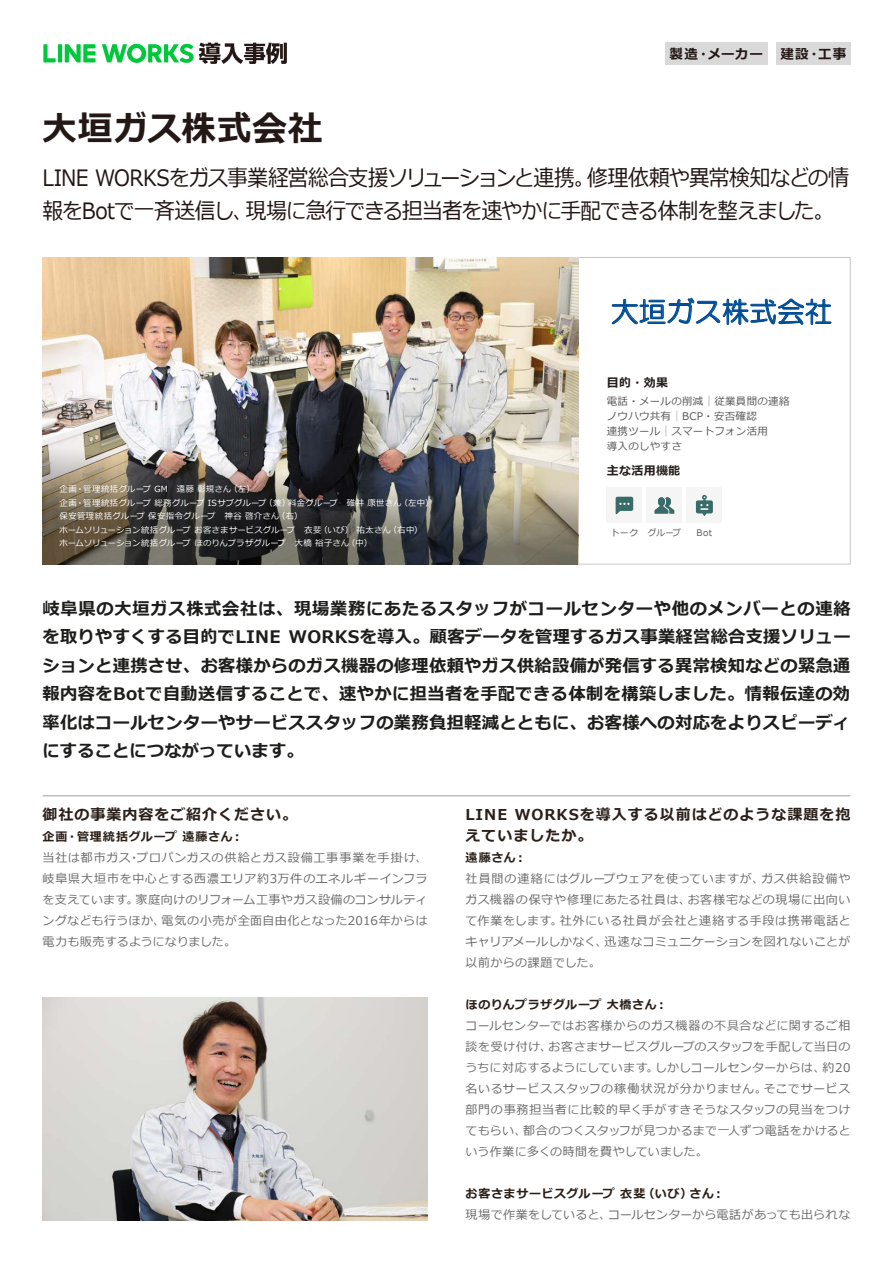
<style>
.page{position:relative;width:893px;height:1263px;background:#fff}
.page>*{position:absolute;margin:0;border:0;box-sizing:border-box;transform-origin:0 0}
.t1{font:700 34.5px "Meiryo";letter-spacing:.025em;color:#231815}
.t2{font:28.2px "HG Maru Gothic MPRO";color:#00509e}
.t3{font:22.5px/33px "Meiryo";letter-spacing:-.04em;color:#231815;scale:.92 1}
.t4{font:700 17.25px/28.5px "Meiryo";letter-spacing:.02em;color:#1d1d1b}
.t5{font:700 17.25px/28.5px "Meiryo";letter-spacing:.04em;color:#1d1d1b;text-align:right}
.t6{font:700 15px/21px "Meiryo";letter-spacing:.065em;color:#2b2019}
.t7{font:700 13.5px "Meiryo";letter-spacing:.065em;color:#231815}
.t8{font:12px/21px "Meiryo";letter-spacing:.035em;color:#6a6a6a}
.t9{font:12px/21px "Meiryo";letter-spacing:.015em;color:#6a6a6a}
.t10{font:700 12px "Meiryo";letter-spacing:.055em;color:#2b2019}
.t11{font:12px/21px "Meiryo";letter-spacing:.055em;color:#6a6a6a}
.t12{font:12px/21px "Meiryo";letter-spacing:.01em;color:#6a6a6a}
.t13{font:12px "Meiryo";letter-spacing:.065em;color:#6a6a6a}
.t14{font:700 12px "Meiryo";letter-spacing:.075em;color:#2b2019}
.t15{font:700 12px "Meiryo";letter-spacing:.025em;color:#251e1c}
.t16{font:12px "Meiryo";letter-spacing:.06em;color:#6a6a6a}
.t17{font:12px "Meiryo";letter-spacing:.08em;color:#6a6a6a}
.t18{font:10.5px/15px "Meiryo";letter-spacing:.025em;color:#585858}
.t19{font:9px "Meiryo";letter-spacing:.025em;color:#585858}
.t20{font:9px "Meiryo";letter-spacing:.025em;color:#585858;scale:.95 1}
.t21{font:8.4px "Meiryo";letter-spacing:.03em;color:#fff}
.t22{font:8.4px "Meiryo";letter-spacing:.05em;color:#fff}
.t23{font:8.4px "Meiryo";letter-spacing:-.005em;color:#fff}
.t24{font:8.4px "Meiryo";color:#fff}
.s1{font-size:10.05px;color:#dcdcdc}
</style>
<div class="page">
<svg style="left:102px;top:43px;width:185px;height:21px"></svg>
<hr style="left:58px;top:44px;width:4px;height:18px;background:#00c73c">
<svg style="left:43px;top:44px;width:13px;height:18px"></svg>
<svg style="left:65px;top:44px;width:31px;height:18px"></svg>
<img style="left:43px;top:257px;width:535px;height:167px">
<div style="left:665px;top:43px;width:102px;height:22px;background:#d9d9d9"></div>
<div style="left:776px;top:43px;width:74px;height:22px;background:#d9d9d9"></div>
<svg style="left:612px;top:297px;width:219px;height:28px"></svg>
<hr style="left:43px;top:795px;width:807px;height:1px;background:#9e9e9e">
<img style="left:43px;top:997px;width:384px;height:223px">
<div style="left:607px;top:488px;width:35px;height:35px;background:#f5f5f5"></div>
<svg style="left:616px;top:497px;width:17px;height:17px"></svg>
<div style="left:647px;top:488px;width:35px;height:35px;background:#f5f5f5"></div>
<svg style="left:655px;top:497px;width:19px;height:16px"></svg>
<div style="left:687px;top:488px;width:35px;height:35px;background:#f5f5f5"></div>
<svg style="left:696px;top:495px;width:17px;height:21px"></svg>
<img style="left:43px;top:424px;width:535px;height:140px">
<h1 class="t1" style="left:43px;top:104px;width:281px">大垣ガス株式会社</h1>
<p class="t7" style="left:669px;top:44px;width:42px">製造・</p>
<p class="t7" style="left:708px;top:44px;width:57px">メーカー</p>
<p class="t7" style="left:818px;top:44px;width:29px">工事</p>
<p class="t7" style="left:780px;top:44px;width:42px">建設・</p>
<h3 class="t3" style="left:246px;top:162px;width:641px;text-indent:-203px">LINE WORKSをガス事業経営総合支援ソリューションと連携。<br>現場に急行できる担当者を速やかに手配できる体制を整えました。</h3>
<h3 class="t3" style="left:587px;top:162px;width:286px">修理依頼や異常検知などの情</h3>
<h3 class="t3" style="left:43px;top:195px;width:231px">報をBotで一斉送信し、</h3>
<h2 class="t2" style="left:611px;top:298px;width:223px">大垣ガス株式会社</h2>
<p class="t22" style="left:60px;top:483px;width:173px">企画・管理統括グループ GM　遠藤彰規さん</p>
<p class="t21" style="left:229px;top:483px;width:27px">（左(</p>
<p class="t22" style="left:60px;top:497px;width:209px">企画・管理統括グループ総務グループ ISサブグループ</p>
<p class="t21" style="left:288px;top:497px;width:115px">料金グループ　碓井康世さん</p>
<p class="t21" style="left:264px;top:497px;width:27px">（兼）</p>
<p class="t21" style="left:400px;top:497px;width:35px">（左中(</p>
<p class="t21" style="left:60px;top:510px;width:221px">保安管理統括グループ保安指令グループ　神谷啓介さん</p>
<p class="t21" style="left:277px;top:510px;width:27px">（右(</p>
<p class="t24" style="left:60px;top:524px;width:263px">ホームソリューション統括グループお客さまサービスグループ　衣斐</p>
<p class="t21" style="left:319px;top:524px;width:73px">（いび）祐太さん</p>
<p class="t21" style="left:389px;top:524px;width:35px">（右中(</p>
<p class="t23" style="left:60px;top:537px;width:291px">ホームソリューション統括グループほのりんプラザグループ　大橋裕子さん</p>
<p class="t21" style="left:347px;top:537px;width:26px">（中(</p>
<p class="t15" style="left:607px;top:374px;width:63px">目的・効果</p>
<p class="t18" style="left:607px;top:394px;width:184px">電話・メールの削減<span class="s1">｜</span>従業員間の連絡ノウハウ共有<span class="s1">｜</span>BCP・安否確認<br>連携ツール<span class="s1">｜</span>スマートフォン活用<br>導入のしやすさ</p>
<p class="t15" style="left:607px;top:462px;width:75px">主な活用機能</p>
<p class="t19" style="left:611px;top:526px;width:29px">トーク</p>
<p class="t20" style="left:648px;top:526px;width:36px">グループ</p>
<p class="t19" style="left:696px;top:526px;width:17px">Bot</p>
<h3 class="t5" style="left:43px;top:595px;width:810px">岐阜県の大垣ガス株式会社は、現場業務にあたるスタッフがコールセンターや他のメンバーとの連絡<br>WORKSを導入。顧客データを管理するガス事業経営総合支援ソリュー</h3>
<h3 class="t4" style="left:43px;top:623px;width:809px">を取りやすくする目的でLINE<br>ションと連携させ、お客様からのガス機器の修理依頼やガス供給設備が発信する異常検知などの緊急通報内容をBotで自動送信することで、速やかに担当者を手配できる体制を構築しました。情報伝達の効率化はコールセンターやサービススタッフの業務負担軽減とともに、お客様への対応をよりスピーディにすることにつながっています。</h3>
<p class="t6" style="left:43px;top:805px;width:256px">御社の事業内容をご紹介ください。</p>
<p class="t14" style="left:43px;top:828px;width:202px">企画・管理統括グループ遠藤さん：</p>
<p class="t13" style="left:136px;top:850px;width:292px">プロパンガスの供給とガス設備工事事業を手掛け、</p>
<p class="t16" style="left:43px;top:850px;width:90px">当社は都市ガス</p>
<p class="t8" style="left:43px;top:869px;width:386px">岐阜県大垣市を中心とする西濃エリア約3万件のエネルギーインフラ</p>
<p class="t8" style="left:136px;top:890px;width:293px">家庭向けのリフォーム工事やガス設備のコンサルティ</p>
<p class="t8" style="left:128px;top:848px;width:13px">・</p>
<p class="t8" style="left:43px;top:890px;width:97px">を支えています。</p>
<p class="t12" style="left:43px;top:911px;width:195px">ングなども行うほか、<br>電力も販売するようになりました。</p>
<p class="t8" style="left:162px;top:911px;width:267px">電気の小売が全面自由化となった2016年からは</p>
<p class="t6" style="left:515px;top:805px;width:337px">WORKSを導入する以前はどのような課題を抱</p>
<p class="t6" style="left:466px;top:805px;width:128px">LINE<br>えていましたか。</p>
<p class="t10" style="left:466px;top:849px;width:62px">遠藤さん：</p>
<p class="t8" style="left:688px;top:869px;width:164px;text-indent:-222px">社員間の連絡にはグループウェアを使っていますが、<br>お客様宅などの現場に出向い</p>
<p class="t17" style="left:761px;top:871px;width:90px">ガス供給設備や</p>
<p class="t11" style="left:560px;top:890px;width:292px;text-indent:-94px">ガス機器の保守や修理にあたる社員は、<br>社外にいる社員が会社と連絡する手段は携帯電話と</p>
<p class="t8" style="left:466px;top:911px;width:98px">て作業をします。</p>
<p class="t8" style="left:605px;top:932px;width:247px">迅速なコミュニケーションを図れないことが</p>
<p class="t9" style="left:466px;top:932px;width:143px">キャリアメールしかなく、以前からの課題でした。</p>
<p class="t10" style="left:466px;top:996px;width:203px">ほのりんプラザグループ大橋さん：</p>
<p class="t8" style="left:466px;top:1016px;width:386px;text-align:right">コールセンターではお客様からのガス機器の不具合などに関するご相お客さまサービスグループのスタッフを手配して当日の</p>
<p class="t8" style="left:466px;top:1037px;width:88px">談を受け付け、</p>
<p class="t8" style="left:823px;top:1058px;width:29px">約20</p>
<p class="t8" style="left:466px;top:1058px;width:194px">うちに対応するようにしています。</p>
<p class="t9" style="left:655px;top:1058px;width:172px">しかしコールセンターからは、</p>
<p class="t8" style="left:466px;top:1079px;width:303px">名いるサービススタッフの稼働状況が分かりません。</p>
<p class="t8" style="left:466px;top:1100px;width:386px">部門の事務担当者に比較的早く手がすきそうなスタッフの見当をつけ</p>
<p class="t8" style="left:523px;top:1121px;width:329px">都合のつくスタッフが見つかるまで一人ずつ電話をかけると</p>
<p class="t8" style="left:763px;top:1079px;width:89px">そこでサービス</p>
<p class="t9" style="left:466px;top:1121px;width:244px">てもらい、<br>いう作業に多くの時間を費やしていました。</p>
<p class="t10" style="left:689px;top:1185px;width:37px">さん：</p>
<p class="t10" style="left:466px;top:1185px;width:181px">お客さまサービスグループ衣斐</p>
<p class="t8" style="left:608px;top:1205px;width:244px">コールセンターから電話があっても出られな</p>
<p class="t10" style="left:643px;top:1185px;width:51px">（いび）</p>
<p class="t8" style="left:466px;top:1205px;width:147px">現場で作業をしていると、</p>
</div>
